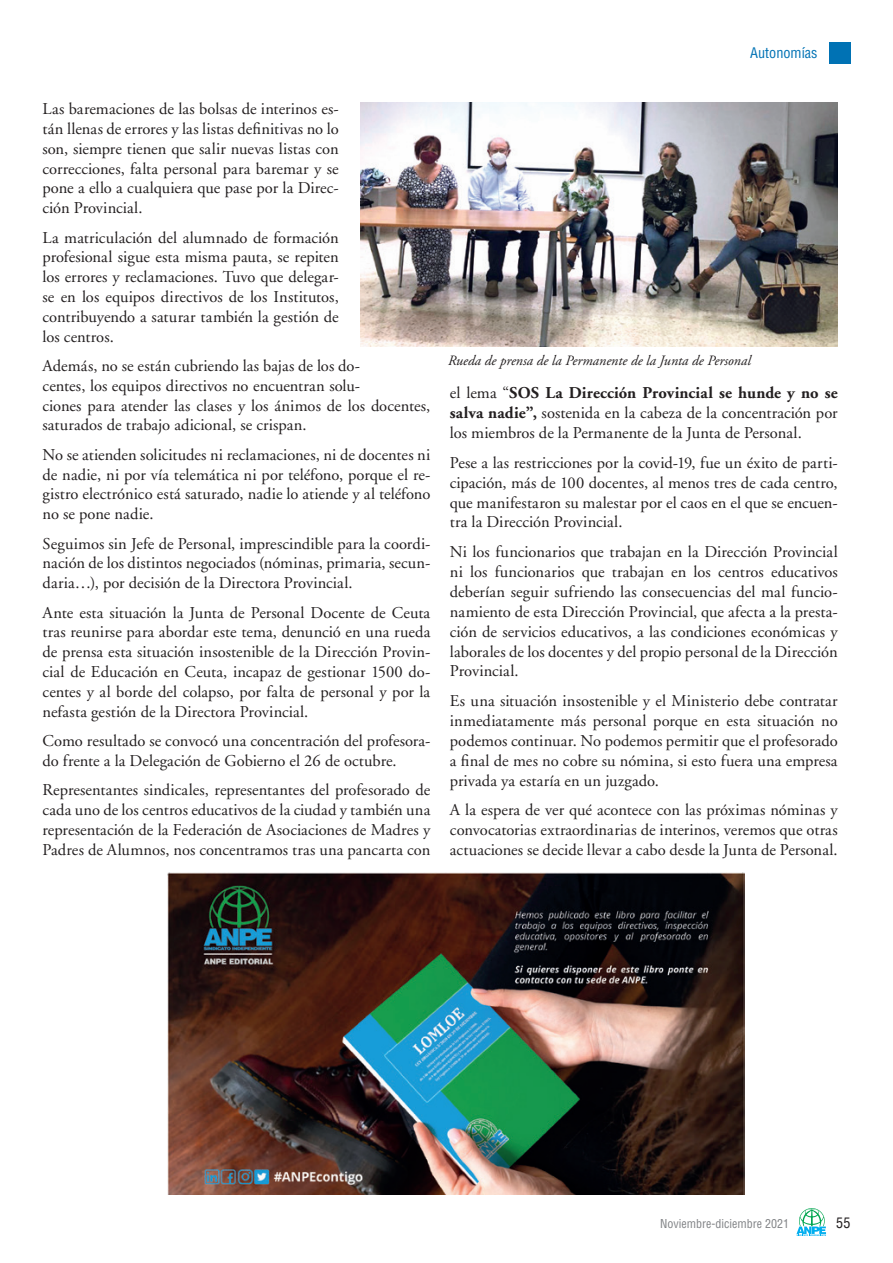
<style>
.page{position:relative;width:893px;height:1263px;background:#fff}
.page>*{position:absolute;margin:0;border:0;box-sizing:border-box;transform-origin:0 0}
.t1{font:16.5px/19.8px "Adobe Garamond";letter-spacing:.005em;color:#231f20;text-align:justify}
.t2{font:italic 14.25px "Adobe Garamond";color:#231f20}
.t3{font:condensed 14.25px "Helvetica";color:#0072b4}
.t4{font:condensed 14.25px "Helvetica";color:#231f20}
.t5{font:condensed 12px "Helvetica";color:#808285}
.s1{font-weight:700}
</style>
<div class="page">
<div style="left:829px;top:43px;width:21px;height:21px;background:#0072b4"></div>
<svg style="left:796px;top:1208px;width:30px;height:28px"></svg>
<img style="left:360px;top:102px;width:478px;height:244px">
<img style="left:167px;top:872px;width:578px;height:323px">
<p class="t1" style="left:43px;top:99px;width:298px">Las baremaciones de las bolsas de interinos es&shy;tán llenas de errores y las listas definitivas no lo son, siempre tienen que salir nuevas listas con correcciones, falta personal para baremar y se pone a ello a cualquiera que pase por la Direc&shy;ción Provincial.</p>
<p class="t1" style="left:43px;top:228px;width:298px">La matriculación del alumnado de formación profesional sigue esta misma pauta, se repiten los errores y reclamaciones. Tuvo que delegar&shy;se en los equipos directivos de los Institutos, contribuyendo a saturar también la gestión de los centros.</p>
<p class="t1" style="left:43px;top:356px;width:389px;text-align:left">Además, no se están cubriendo las bajas de los do-<br>centes, los equipos directivos no encuentran solu-<br>ciones para atender las clases y los ánimos de los docentes, saturados de trabajo adicional, se crispan.</p>
<p class="t1" style="left:43px;top:445px;width:389px">No se atienden solicitudes ni reclamaciones, ni de docentes ni de nadie, ni por vía telemática ni por teléfono, porque el re&shy;gistro electrónico está saturado, nadie lo atiende y al teléfono no se pone nadie.</p>
<p class="t1" style="left:43px;top:534px;width:389px">Seguimos sin Jefe de Personal, imprescindible para la coordi&shy;nación de los distintos negociados (nóminas, primaria, secun&shy;daria…), por decisión de la Directora Provincial.</p>
<p class="t1" style="left:43px;top:603px;width:389px">Ante esta situación la Junta de Personal Docente de Ceuta tras reunirse para abordar este tema, denunció en una rueda de prensa esta situación insostenible de la Dirección Provin&shy;cial de Educación en Ceuta, incapaz de gestionar 1500 do&shy;centes y al borde del colapso, por falta de personal y por la nefasta gestión de la Directora Provincial.</p>
<p class="t1" style="left:43px;top:731px;width:389px">Como resultado se convocó una concentración del profesora&shy;do frente a la Delegación de Gobierno el 26 de octubre.</p>
<p class="t1" style="left:43px;top:780px;width:389px">Representantes sindicales, representantes del profesorado de cada uno de los centros educativos de la ciudad y también una representación de la Federación de Asociaciones de Madres y Padres de Alumnos, nos concentramos tras una pancarta con</p>
<p class="t3" style="left:750px;top:44px;width:69px">Autonomías</p>
<p class="t2" style="left:447px;top:353px;width:304px">Rueda de prensa de la Permanente de la Junta de Personal</p>
<p class="t1" style="left:450px;top:383px;width:389px">el lema “<span class="s1">SOS La Dirección Provincial se hunde y no se salva nadie”,</span> sostenida en la cabeza de la concentración por los miembros de la Permanente de la Junta de Personal.</p>
<p class="t1" style="left:450px;top:453px;width:389px">Pese a las restricciones por la covid-19, fue un éxito de parti&shy;cipación, más de 100 docentes, al menos tres de cada centro, que manifestaron su malestar por el caos en el que se encuen&shy;tra la Dirección Provincial.</p>
<p class="t1" style="left:450px;top:542px;width:389px">Ni los funcionarios que trabajan en la Dirección Provincial ni los funcionarios que trabajan en los centros educativos deberían seguir sufriendo las consecuencias del mal funcio&shy;namiento de esta Dirección Provincial, que afecta a la presta&shy;ción de servicios educativos, a las condiciones económicas y laborales de los docentes y del propio personal de la Dirección Provincial.</p>
<p class="t1" style="left:450px;top:691px;width:389px">Es una situación insostenible y el Ministerio debe contratar inmediatamente más personal porque en esta situación no podemos continuar. No podemos permitir que el profesorado a final de mes no cobre su nómina, si esto fuera una empresa privada ya estaría en un juzgado.</p>
<p class="t1" style="left:450px;top:800px;width:389px">A la espera de ver qué acontece con las próximas nóminas y convocatorias extraordinarias de interinos, veremos que otras actuaciones se decide llevar a cabo desde la Junta de Personal.</p>
<p class="t5" style="left:660px;top:1216px;width:130px">Noviembre-diciembre 2021</p>
<p class="t4" style="left:836px;top:1214px;width:16px">55</p>
</div>
